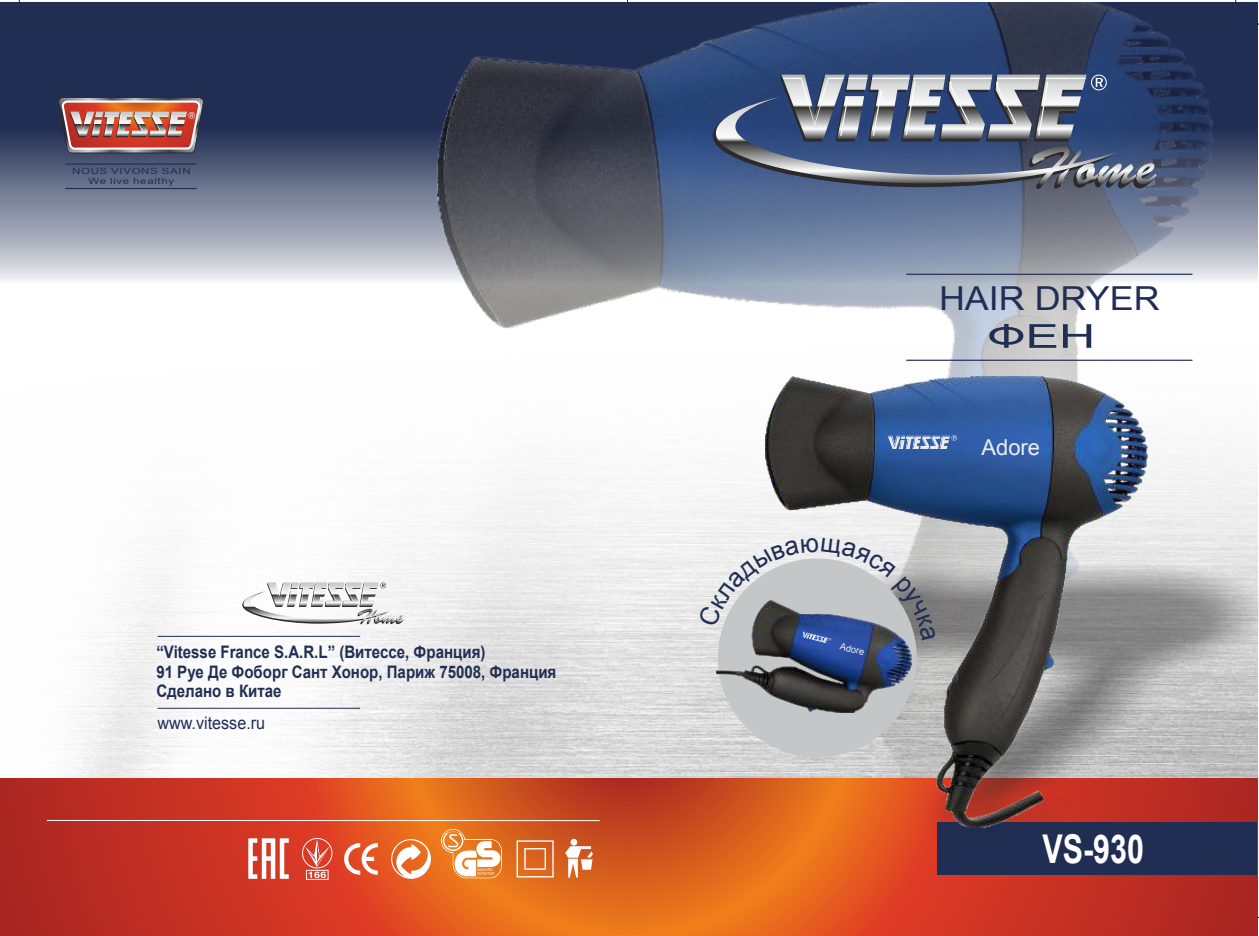
<style>
.page{position:relative;width:1259px;height:936px;background:#fff}
.page>*{position:absolute;margin:0;border:0;box-sizing:border-box;transform-origin:0 0}
.t1{font:700 39.6px "Arial";color:#fff;scale:.77 1}
.t2{font:33px "Arial";color:#212e54;scale:1.09 1}
.t3{font:33px "Arial";color:#212e54;scale:1.52 1}
.t4{font:21.9px "Arial";color:#ebeded}
.t5{font:700 17.25px/19.2px "Arial";color:#212e54;scale:.87 1}
.t6{font:17.25px "Arial";color:#212e54;scale:.94 1}
.t7{font:9.3px "Arial";color:#ebeded}
.t8{font:8.55px/9.6px "Arial";letter-spacing:.06em;color:#212e54;text-align:center;scale:1.34 1}
</style>
<div class="page">
<img style="left:67px;top:516px;width:354px;height:262px">
<svg style="left:0;top:3px;width:421px;height:278px;background:#59637f"></svg>
<img style="left:421px;top:3px;width:836px;height:775px">
<svg style="left:0;top:778px;width:1257px;height:157px;background:#cf4621"></svg>
<hr style="left:47px;top:820px;width:553px;height:1px;background:#fff">
<svg style="left:713px;top:75px;width:443px;height:114px;background:#62708b"></svg>
<svg style="left:242px;top:582px;width:162px;height:42px"></svg>
<div style="left:937px;top:821px;width:320px;height:53px;background:#212e54"></div>
<svg style="left:389px;top:837px;width:42px;height:41px"></svg>
<svg style="left:344px;top:843px;width:34px;height:31px"></svg>
<svg style="left:516px;top:840px;width:38px;height:37px"></svg>
<svg style="left:565px;top:838px;width:28px;height:39px"></svg>
<svg style="left:441px;top:828px;width:61px;height:50px"></svg>
<svg style="left:302px;top:838px;width:30px;height:41px"></svg>
<hr style="left:906px;top:359px;width:286px;height:2px;background:#212e54">
<hr style="left:906px;top:274px;width:286px;height:1px;background:#212e54">
<svg style="left:730px;top:563px;width:529px;height:280px;background:#a98c88"></svg>
<img style="left:766px;top:376px;width:381px;height:451px">
<svg style="left:887px;top:435px;width:70px;height:14px"></svg>
<div style="left:718px;top:558px;width:199px;height:199px;background:#c4c7c7;border-radius:50%"></div>
<img style="left:716px;top:643px;width:195px;height:69px">
<hr style="left:158px;top:707px;width:202px;height:1px;background:#212e54">
<hr style="left:158px;top:636px;width:202px;height:1px;background:#212e54">
<svg style="left:58px;top:97px;width:146px;height:56px;background:#b37469"></svg>
<hr style="left:65px;top:188px;width:132px;height:1px;background:#212e54">
<hr style="left:65px;top:163px;width:132px;height:2px;background:#212e54">
<svg style="left:248px;top:838px;width:41px;height:40px"></svg>
<svg style="left:698px;top:537px;width:238px;height:106px"></svg>
<p class="t8" style="left:72px;top:166px;width:90px">NOUS VIVONS SAIN<br>We live healthy</p>
<p class="t5" style="left:156px;top:642px;width:461px">“Vitesse France S.A.R.L” (Витессе, Франция)<br>91 Руе Де Фоборг Сант Хонор, Париж 75008, Франция<br>Сделано в Китае</p>
<p class="t6" style="left:158px;top:711px;width:116px">www.vitesse.ru</p>
<p class="t7" style="left:842px;top:639px;width:26px;rotate:14deg">Adore</p>
<h2 class="t2" style="left:939px;top:275px;width:204px">HAIR DRYER</h2>
<h2 class="t3" style="left:987px;top:313px;width:73px">ФEH</h2>
<p class="t4" style="left:981px;top:432px;width:60px">Adore</p>
<h1 class="t1" style="left:1042px;top:821px;width:133px">VS-930</h1>
</div>
